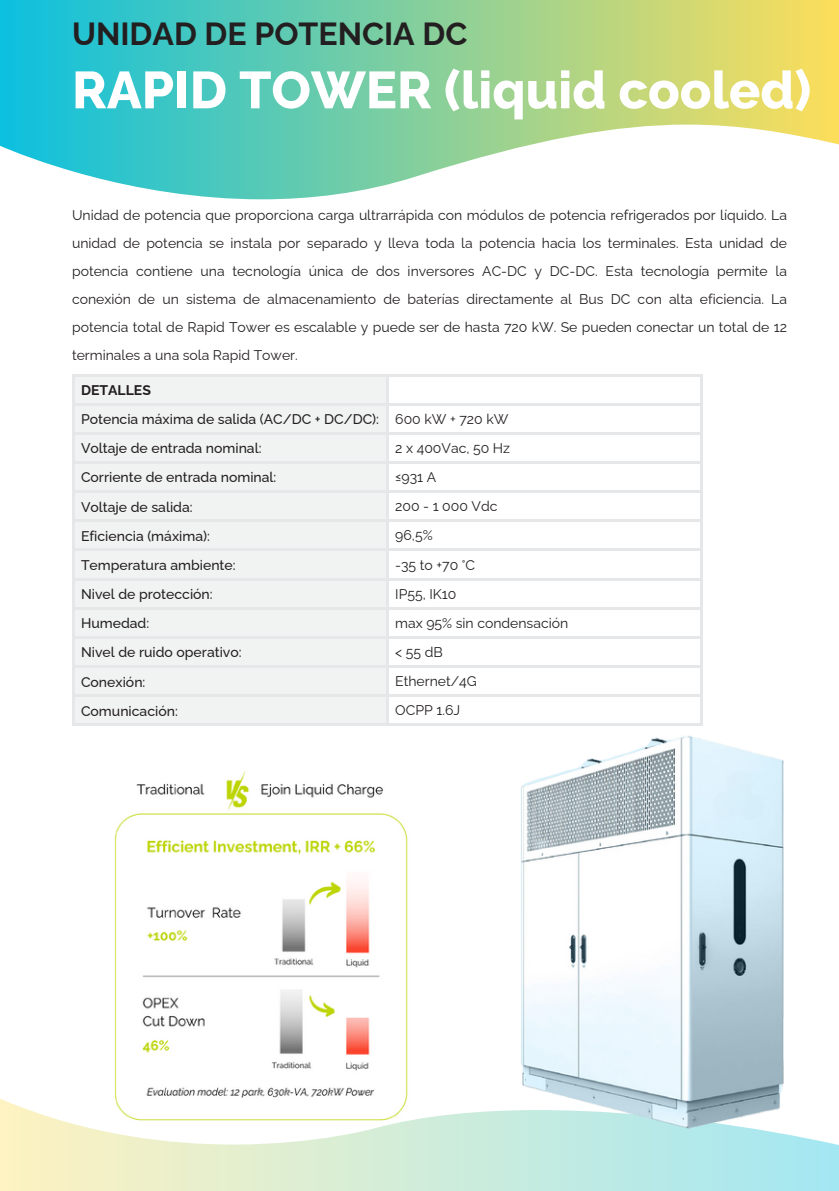
<style>
.page{position:relative;width:839px;height:1191px;background:#fff}
.page>*{position:absolute;margin:0;border:0;box-sizing:border-box;transform-origin:0 0}
.t1{font:800 52px "Raleway";color:#fff}
.t2{font:700 32px "Raleway";color:#231f20}
.t3{font:14px/28px "Raleway";color:#231f20;text-align:justify}
.t4{font:500 14px/29.2px "Raleway";color:#231f20}
.s1{font-weight:700}
</style>
<div class="page">
<svg style="left:0;top:0;width:838px;height:123px;background:#84ce9c"></svg>
<svg style="left:0;top:123px;width:838px;height:76px"></svg>
<div style="left:74px;top:376px;width:312px;height:348px;background:#f1f2f2"></div>
<hr style="left:72px;top:374px;width:315px;height:2px;background:#e6e7e8">
<hr style="left:72px;top:376px;width:2px;height:27px;background:#e6e7e8">
<hr style="left:387px;top:374px;width:315px;height:2px;background:#e6e7e8">
<hr style="left:386px;top:376px;width:2px;height:27px;background:#e6e7e8">
<hr style="left:700px;top:376px;width:2px;height:27px;background:#e6e7e8">
<hr style="left:72px;top:403px;width:315px;height:2px;background:#e6e7e8">
<hr style="left:72px;top:405px;width:2px;height:27px;background:#e6e7e8">
<hr style="left:387px;top:403px;width:315px;height:2px;background:#e6e7e8">
<hr style="left:386px;top:405px;width:2px;height:27px;background:#e6e7e8">
<hr style="left:700px;top:405px;width:2px;height:27px;background:#e6e7e8">
<hr style="left:72px;top:432px;width:315px;height:2px;background:#e6e7e8">
<hr style="left:72px;top:434px;width:2px;height:27px;background:#e6e7e8">
<hr style="left:387px;top:432px;width:315px;height:2px;background:#e6e7e8">
<hr style="left:386px;top:434px;width:2px;height:27px;background:#e6e7e8">
<hr style="left:700px;top:434px;width:2px;height:27px;background:#e6e7e8">
<hr style="left:72px;top:461px;width:315px;height:2px;background:#e6e7e8">
<hr style="left:72px;top:463px;width:2px;height:28px;background:#e6e7e8">
<hr style="left:387px;top:461px;width:315px;height:2px;background:#e6e7e8">
<hr style="left:386px;top:463px;width:2px;height:28px;background:#e6e7e8">
<hr style="left:700px;top:463px;width:2px;height:28px;background:#e6e7e8">
<hr style="left:72px;top:491px;width:315px;height:2px;background:#e6e7e8">
<hr style="left:72px;top:493px;width:2px;height:27px;background:#e6e7e8">
<hr style="left:387px;top:491px;width:315px;height:2px;background:#e6e7e8">
<hr style="left:386px;top:493px;width:2px;height:27px;background:#e6e7e8">
<hr style="left:700px;top:493px;width:2px;height:27px;background:#e6e7e8">
<hr style="left:72px;top:520px;width:315px;height:2px;background:#e6e7e8">
<hr style="left:72px;top:522px;width:2px;height:27px;background:#e6e7e8">
<hr style="left:387px;top:520px;width:315px;height:2px;background:#e6e7e8">
<hr style="left:386px;top:522px;width:2px;height:27px;background:#e6e7e8">
<hr style="left:700px;top:522px;width:2px;height:27px;background:#e6e7e8">
<hr style="left:72px;top:549px;width:315px;height:2px;background:#e6e7e8">
<hr style="left:72px;top:551px;width:2px;height:27px;background:#e6e7e8">
<hr style="left:387px;top:549px;width:315px;height:2px;background:#e6e7e8">
<hr style="left:386px;top:551px;width:2px;height:27px;background:#e6e7e8">
<hr style="left:700px;top:551px;width:2px;height:27px;background:#e6e7e8">
<hr style="left:72px;top:578px;width:315px;height:2px;background:#e6e7e8">
<hr style="left:72px;top:580px;width:2px;height:27px;background:#e6e7e8">
<hr style="left:387px;top:578px;width:315px;height:2px;background:#e6e7e8">
<hr style="left:386px;top:580px;width:2px;height:27px;background:#e6e7e8">
<hr style="left:700px;top:580px;width:2px;height:27px;background:#e6e7e8">
<hr style="left:72px;top:607px;width:315px;height:2px;background:#e6e7e8">
<hr style="left:72px;top:609px;width:2px;height:27px;background:#e6e7e8">
<hr style="left:387px;top:607px;width:315px;height:2px;background:#e6e7e8">
<hr style="left:386px;top:609px;width:2px;height:27px;background:#e6e7e8">
<hr style="left:700px;top:609px;width:2px;height:27px;background:#e6e7e8">
<hr style="left:72px;top:636px;width:315px;height:2px;background:#e6e7e8">
<hr style="left:72px;top:638px;width:2px;height:28px;background:#e6e7e8">
<hr style="left:387px;top:636px;width:315px;height:2px;background:#e6e7e8">
<hr style="left:386px;top:638px;width:2px;height:28px;background:#e6e7e8">
<hr style="left:700px;top:638px;width:2px;height:28px;background:#e6e7e8">
<hr style="left:72px;top:666px;width:315px;height:2px;background:#e6e7e8">
<hr style="left:72px;top:668px;width:2px;height:27px;background:#e6e7e8">
<hr style="left:387px;top:666px;width:315px;height:2px;background:#e6e7e8">
<hr style="left:386px;top:668px;width:2px;height:27px;background:#e6e7e8">
<hr style="left:700px;top:668px;width:2px;height:27px;background:#e6e7e8">
<hr style="left:72px;top:695px;width:315px;height:2px;background:#e6e7e8">
<hr style="left:72px;top:697px;width:2px;height:27px;background:#e6e7e8">
<hr style="left:387px;top:695px;width:315px;height:2px;background:#e6e7e8">
<hr style="left:386px;top:697px;width:2px;height:27px;background:#e6e7e8">
<hr style="left:700px;top:697px;width:2px;height:27px;background:#e6e7e8">
<hr style="left:72px;top:724px;width:315px;height:2px;background:#e6e7e8">
<hr style="left:387px;top:724px;width:315px;height:2px;background:#e6e7e8">
<img style="left:114px;top:771px;width:294px;height:328px">
<div style="left:0;top:1100px;width:838px;height:91px;background:linear-gradient(to right,#fef2c0,#a3e7f2)"></div>
<svg style="left:0;top:1099px;width:838px;height:48px"></svg>
<img style="left:498px;top:735px;width:300px;height:411px">
<p class="t2" style="left:72px;top:15px;width:397px">UNIDAD DE POTENCIA DC</p>
<p class="t1" style="left:72px;top:59px;width:740px">RAPID TOWER (liquid cooled)</p>
<p class="t3" style="left:72px;top:201px;width:716px">Unidad de potencia que proporciona carga ultrarrápida con módulos de potencia refrigerados por líquido. La unidad de potencia se instala por separado y lleva toda la potencia hacia los terminales. Esta unidad de potencia contiene una tecnología única de dos inversores AC-DC y DC-DC. Esta tecnología permite la conexión de un sistema de almacenamiento de baterías directamente al Bus DC con alta eficiencia. La potencia total de Rapid Tower es escalable y puede ser de hasta 720 kW. Se pueden conectar un total de 12 terminales a una sola Rapid Tower.</p>
<h2 class="t4" style="left:81px;top:375px;width:299px"><span class="s1">DETALLES<br></span>Potencia máxima de salida (AC/DC + DC/DC):<br>Voltaje de entrada nominal:<br>Corriente de entrada nominal:<br>Voltaje de salida:<br>Eficiencia (máxima):<br>Temperatura ambiente:<br>Nivel de protección:<br>Humedad:<br>Nivel de ruido operativo:<br>Conexión:<br>Comunicación:</h2>
<p class="t3" style="left:395px;top:405px;width:115px">600 kW + 720 kW</p>
<p class="t3" style="left:395px;top:434px;width:116px">2 x 400Vac, 50 Hz</p>
<p class="t3" style="left:395px;top:463px;width:43px">≤931 A</p>
<p class="t3" style="left:395px;top:492px;width:104px">200 - 1 000 Vdc</p>
<p class="t3" style="left:395px;top:522px;width:39px">96,5%</p>
<p class="t3" style="left:395px;top:551px;width:81px">-35 to +70 °C</p>
<p class="t3" style="left:395px;top:580px;width:63px">IP55, IK10</p>
<p class="t3" style="left:395px;top:609px;width:174px">max 95% sin condensación</p>
<p class="t3" style="left:395px;top:638px;width:49px">&lt; 55 dB</p>
<p class="t3" style="left:395px;top:667px;width:83px">Ethernet/4G</p>
<p class="t3" style="left:395px;top:697px;width:66px">OCPP 1.6J</p>
</div>
